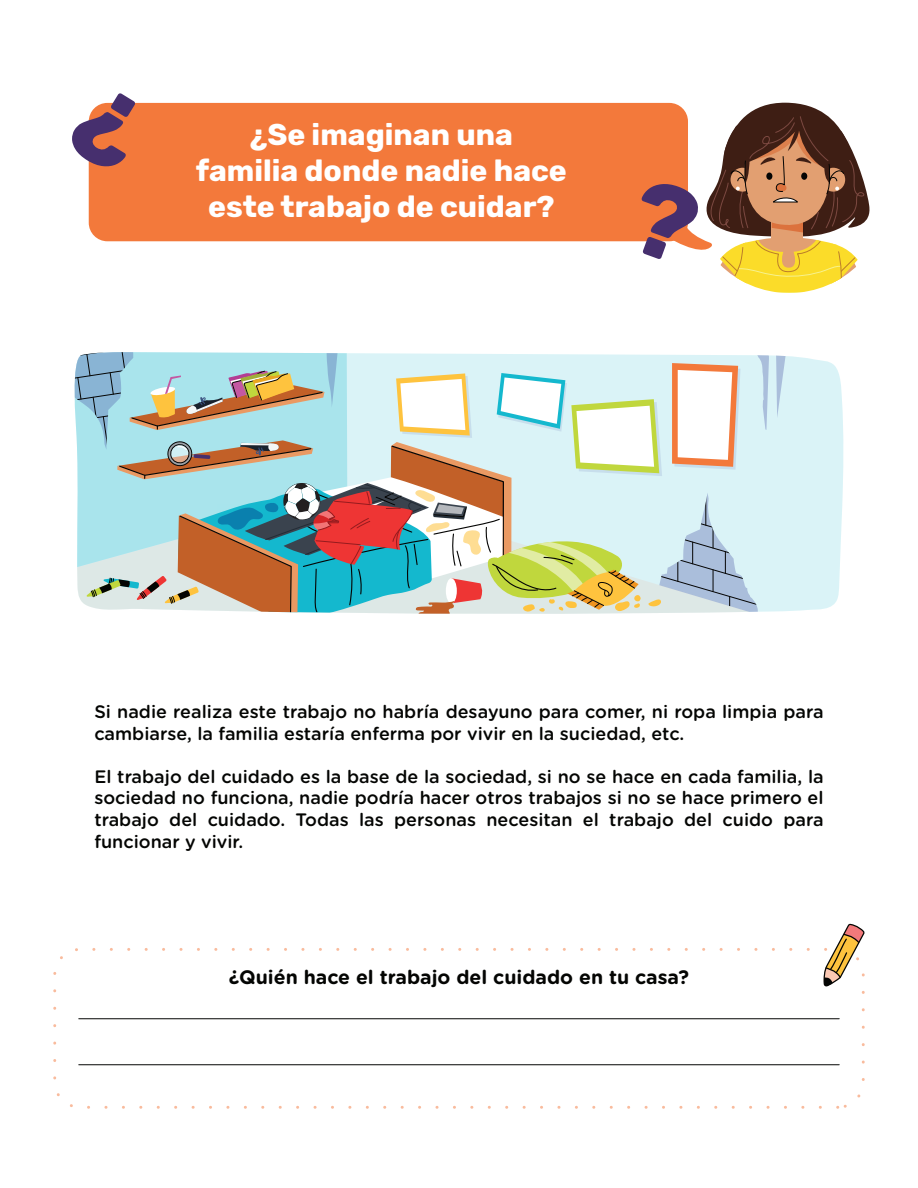
<style>
.page{position:relative;width:918px;height:1188px;background:#fff}
.page>*{position:absolute;margin:0;border:0;box-sizing:border-box;transform-origin:0 0}
.t1{font:700 30px/36px "Rubik";color:#fff;text-align:center}
.t2{font:700 19.5px "Gotham Rounded";color:#040503}
.t3{font:500 18px/21.6px "Gotham Rounded";color:#040503}
</style>
<div class="page">
<div style="left:89px;top:103px;width:599px;height:138px;background:#f3793b;border-radius:19px"></div>
<svg style="left:642px;top:102px;width:228px;height:191px"></svg>
<div style="left:53px;top:948px;width:812px;height:161px;border:3px dashed #f3783c;border-radius:25px"></div>
<hr style="left:79px;top:1019px;width:760px;height:1px;background:#040503">
<hr style="left:79px;top:1065px;width:760px;height:1px;background:#040503">
<svg style="left:822px;top:923px;width:43px;height:65px"></svg>
<div style="left:769px;top:355px;width:74px;height:137px;background:#daf3f7"></div>
<div style="left:769px;top:492px;width:74px;height:120px;background:#daf3f7"></div>
<svg style="left:775px;top:355px;width:13px;height:63px"></svg>
<svg style="left:74px;top:352px;width:695px;height:262px;background:#c0cec5"></svg>
<svg style="left:88px;top:102px;width:64px;height:74px"></svg>
<h1 class="t1" style="left:196px;top:118px;width:372px">¿Se imaginan una familia donde nadie hace este trabajo de cuidar?</h1>
<p class="t3" style="left:94px;top:700px;width:731px">Si nadie realiza este trabajo no habría desayuno para comer, ni ropa limpia para cambiarse, la familia estaría enferma por vivir en la suciedad, etc.</p>
<p class="t3" style="left:94px;top:765px;width:731px;text-align:justify">El trabajo del cuidado es la base de la sociedad, si no se hace en cada familia, la sociedad no funciona, nadie podría hacer otros trabajos si no se hace primero el trabajo del cuidado. Todas las personas necesitan el trabajo del cuido para funcionar y vivir.</p>
<p class="t2" style="left:229px;top:963px;width:462px">¿Quién hace el trabajo del cuidado en tu casa?</p>
</div>
